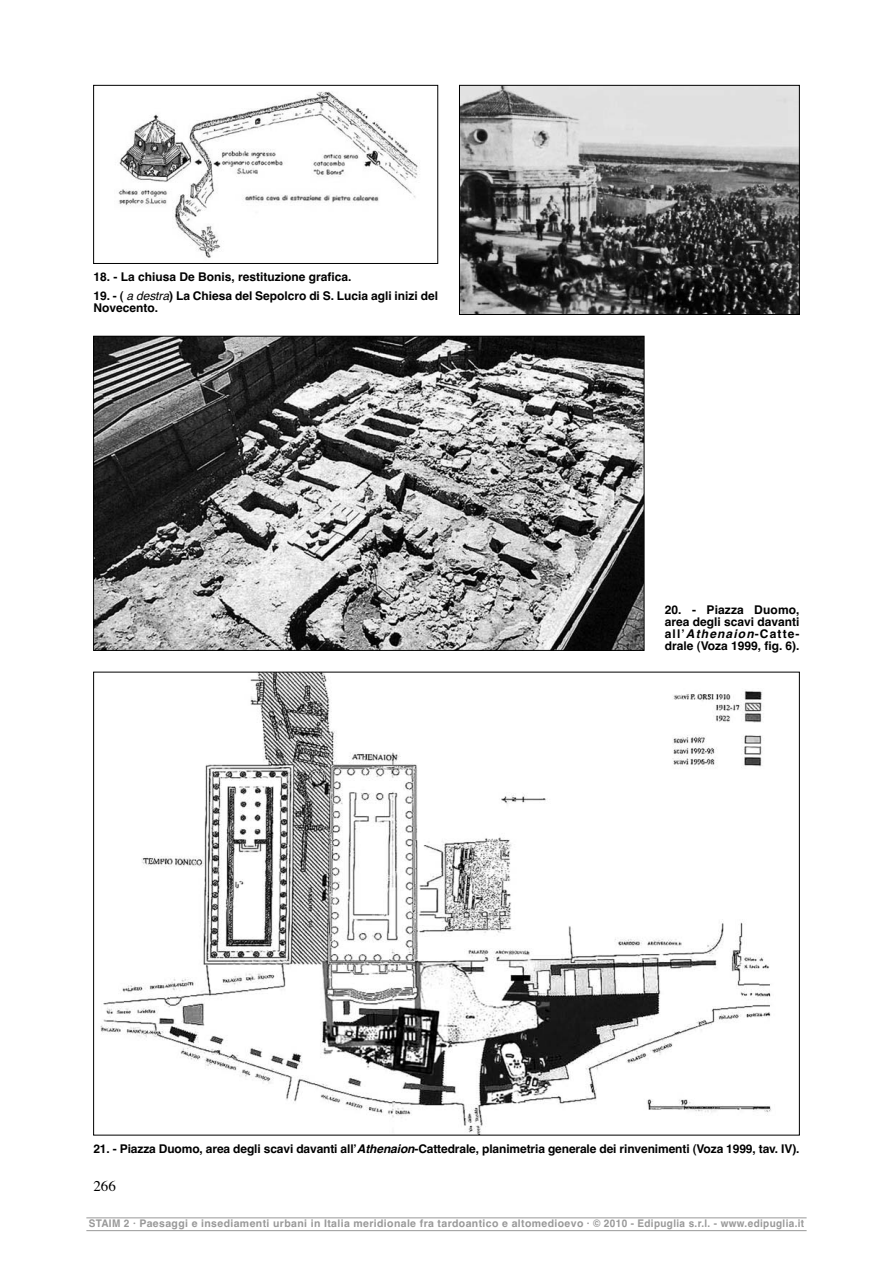
<style>
.page{position:relative;width:893px;height:1263px;background:#fff}
.page>*{position:absolute;margin:0;border:0;box-sizing:border-box;transform-origin:0 0}
.t1{font:15px "Times";color:#000}
.t2{font:700 12px/12px "Helvetica";color:#000}
.t3{font:700 10.5px "Helvetica";letter-spacing:.035em;color:#999;scale:.95 1}
.s1{font-weight:400;font-style:italic}
.s2{font-style:italic}
</style>
<div class="page">
<hr style="left:86px;top:1218px;width:720px;height:1px;background:#999">
<hr style="left:86px;top:1230px;width:720px;height:1px;background:#999">
<img style="left:118px;top:91px;width:302px;height:167px">
<div style="left:93px;top:85px;width:345px;height:179px;border:1px solid #000"></div>
<img style="left:461px;top:87px;width:336px;height:226px">
<div style="left:459px;top:85px;width:340px;height:230px;border:1px solid #000"></div>
<img style="left:95px;top:338px;width:547px;height:311px">
<img style="left:100px;top:674px;width:671px;height:459px">
<p class="t2" style="left:93px;top:272px;width:260px">18. - La chiusa De Bonis, restituzione grafica.</p>
<p class="t2" style="left:93px;top:291px;width:346px">19. - ( <span class="s1">a destra</span>) La Chiesa del Sepolcro di S. Lucia agli inizi del<br>Novecento.</p>
<p class="t2" style="left:664px;top:605px;width:136px;text-align:justify">20. - Piazza Duomo, area degli scavi davanti allʼ<span class="s2">Athenaion</span>-Catte&shy;drale (Voza 1999, fig. 6).</p>
<p class="t2" style="left:93px;top:1144px;width:707px">21. - Piazza Duomo, area degli scavi davanti allʼ<span class="s2">Athenaion</span>-Cattedrale, planimetria generale dei rinvenimenti (Voza 1999, tav. IV).</p>
<p class="t1" style="left:93px;top:1181px;width:24px">266</p>
<p class="t3" style="left:89px;top:1220px;width:754px">STAIM 2 · Paesaggi e insediamenti urbani in Italia meridionale fra tardoantico e altomedioevo · © 2010 - Edipuglia s.r.l. - www.edipuglia.it</p>
</div>
